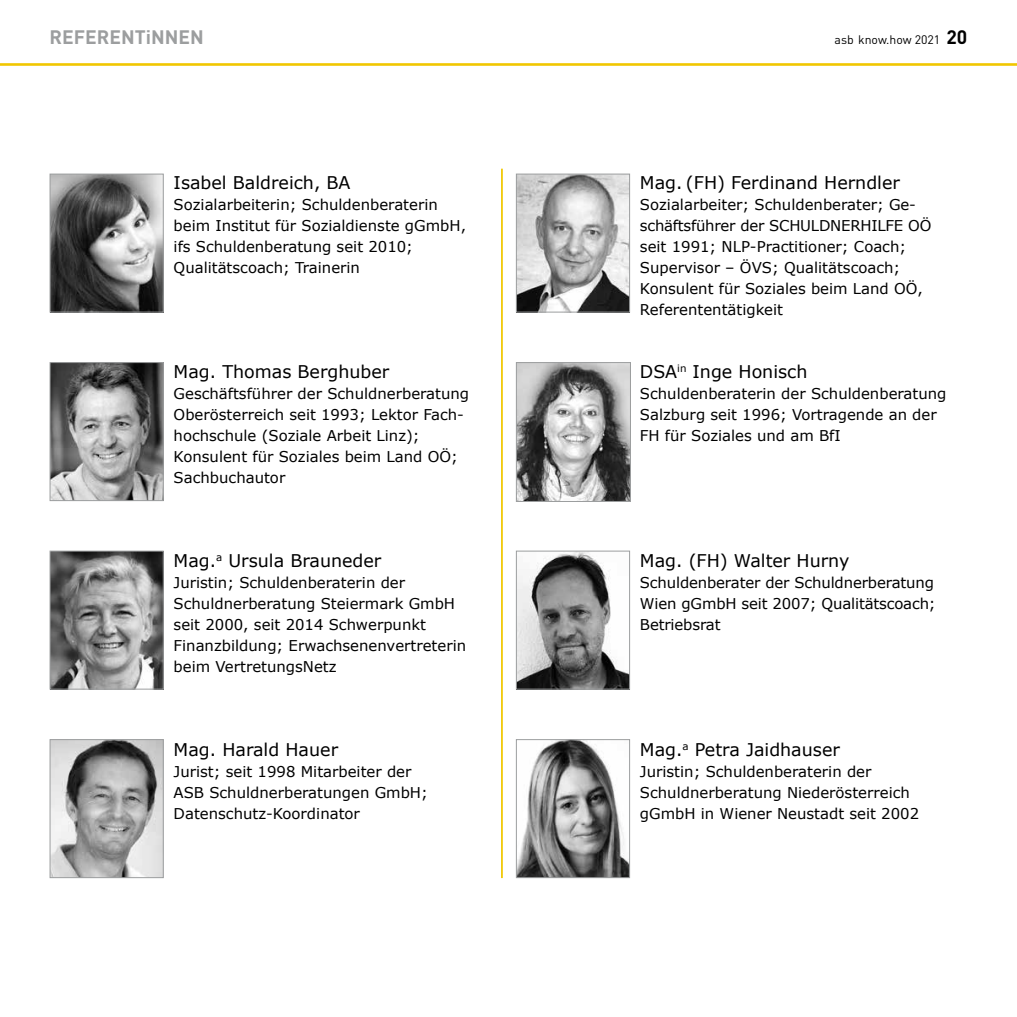
<style>
.page{position:relative;width:1017px;height:1017px;background:#fff}
.page>*{position:absolute;margin:0;border:0;box-sizing:border-box;transform-origin:0 0}
.t1{font:700 19.25px "DINOT";color:#9c9e9f}
.t2{font:17.5px "Verdana";color:#000}
.t3{font:14.88px/21px "Verdana";color:#000}
.t4{font:12.25px "DINOT";color:#000}
.s1{font-weight:700;font-size:19.25px}
</style>
<div class="page">
<hr style="left:0;top:63px;width:1017px;height:3px;background:#f1c700">
<img style="left:52px;top:364px;width:110px;height:135px">
<div style="left:50px;top:362px;width:114px;height:139px;border:1px solid #9c9e9f"></div>
<img style="left:52px;top:741px;width:110px;height:135px">
<div style="left:50px;top:739px;width:114px;height:139px;border:1px solid #9c9e9f"></div>
<img style="left:518px;top:176px;width:110px;height:135px">
<div style="left:516px;top:174px;width:114px;height:139px;border:1px solid #9c9e9f"></div>
<img style="left:518px;top:364px;width:111px;height:136px">
<div style="left:516px;top:362px;width:115px;height:140px;border:1px solid #9c9e9f"></div>
<img style="left:52px;top:553px;width:110px;height:135px">
<div style="left:50px;top:551px;width:114px;height:139px;border:1px solid #9c9e9f"></div>
<img style="left:518px;top:553px;width:110px;height:135px">
<div style="left:516px;top:551px;width:114px;height:139px;border:1px solid #9c9e9f"></div>
<img style="left:518px;top:741px;width:110px;height:135px">
<div style="left:516px;top:739px;width:114px;height:139px;border:1px solid #9c9e9f"></div>
<img style="left:52px;top:176px;width:110px;height:135px">
<div style="left:50px;top:174px;width:114px;height:139px;border:1px solid #9c9e9f"></div>
<hr style="left:501px;top:169px;width:2px;height:709px;background:#f1c700">
<p class="t1" style="left:50px;top:24px;width:156px">REFERENTiNNEN</p>
<p class="t4" style="left:835px;top:32px;width:134px">asb know.how 2021 <span class="s1">20</span></p>
<p class="t2" style="left:174px;top:171px;width:178px">Isabel Baldreich, BA</p>
<p class="t3" style="left:174px;top:194px;width:294px">Sozialarbeiterin; Schuldenberaterin beim Institut für Sozialdienste gGmbH, ifs Schuldenberatung seit 2010; Qualitätscoach; Trainerin</p>
<p class="t2" style="left:174px;top:360px;width:217px">Mag. Thomas Berghuber</p>
<p class="t3" style="left:174px;top:383px;width:297px">Geschäftsführer der Schuldnerberatung Oberösterreich seit 1993; Lektor Fach&shy;hochschule (Soziale Arbeit Linz); Konsulent für Soziales beim Land OÖ; Sachbuchautor</p>
<p class="t2" style="left:174px;top:549px;width:209px">Mag.<sup>a</sup> Ursula Brauneder</p>
<p class="t3" style="left:174px;top:572px;width:294px">Juristin; Schuldenberaterin der Schuldnerberatung Steiermark GmbH seit 2000, seit 2014 Schwerpunkt Finanzbildung; Erwachsenenvertreterin beim VertretungsNetz</p>
<p class="t2" style="left:174px;top:738px;width:166px">Mag. Harald Hauer</p>
<p class="t3" style="left:174px;top:761px;width:256px">Jurist; seit 1998 Mitarbeiter der<br>ASB Schuldnerberatungen GmbH;<br>Datenschutz-Koordinator</p>
<p class="t2" style="left:640px;top:171px;width:261px">Mag. (FH) Ferdinand Herndler</p>
<p class="t3" style="left:640px;top:194px;width:293px">Sozialarbeiter; Schuldenberater; Ge&shy;schäftsführer der SCHULDNERHILFE OÖ seit 1991; NLP-Practitioner; Coach; Supervisor – ÖVS; Qualitätscoach; Konsulent für Soziales beim Land OÖ, Referententätigkeit</p>
<p class="t2" style="left:640px;top:360px;width:169px">DSA<sup>in</sup> Inge Honisch</p>
<p class="t3" style="left:640px;top:383px;width:308px">Schuldenberaterin der Schuldenberatung<br>Salzburg seit 1996; Vortragende an der<br>FH für Soziales und am BfI</p>
<p class="t2" style="left:640px;top:549px;width:211px">Mag. (FH) Walter Hurny</p>
<p class="t3" style="left:640px;top:572px;width:297px;text-align:justify">Schuldenberater der Schuldnerberatung Wien gGmbH seit 2007; Qualitätscoach; Betriebsrat</p>
<p class="t2" style="left:640px;top:738px;width:201px">Mag.<sup>a</sup> Petra Jaidhauser</p>
<p class="t3" style="left:640px;top:761px;width:281px">Juristin; Schuldenberaterin der<br>Schuldnerberatung Niederösterreich gGmbH in Wiener Neustadt seit 2002</p>
</div>
